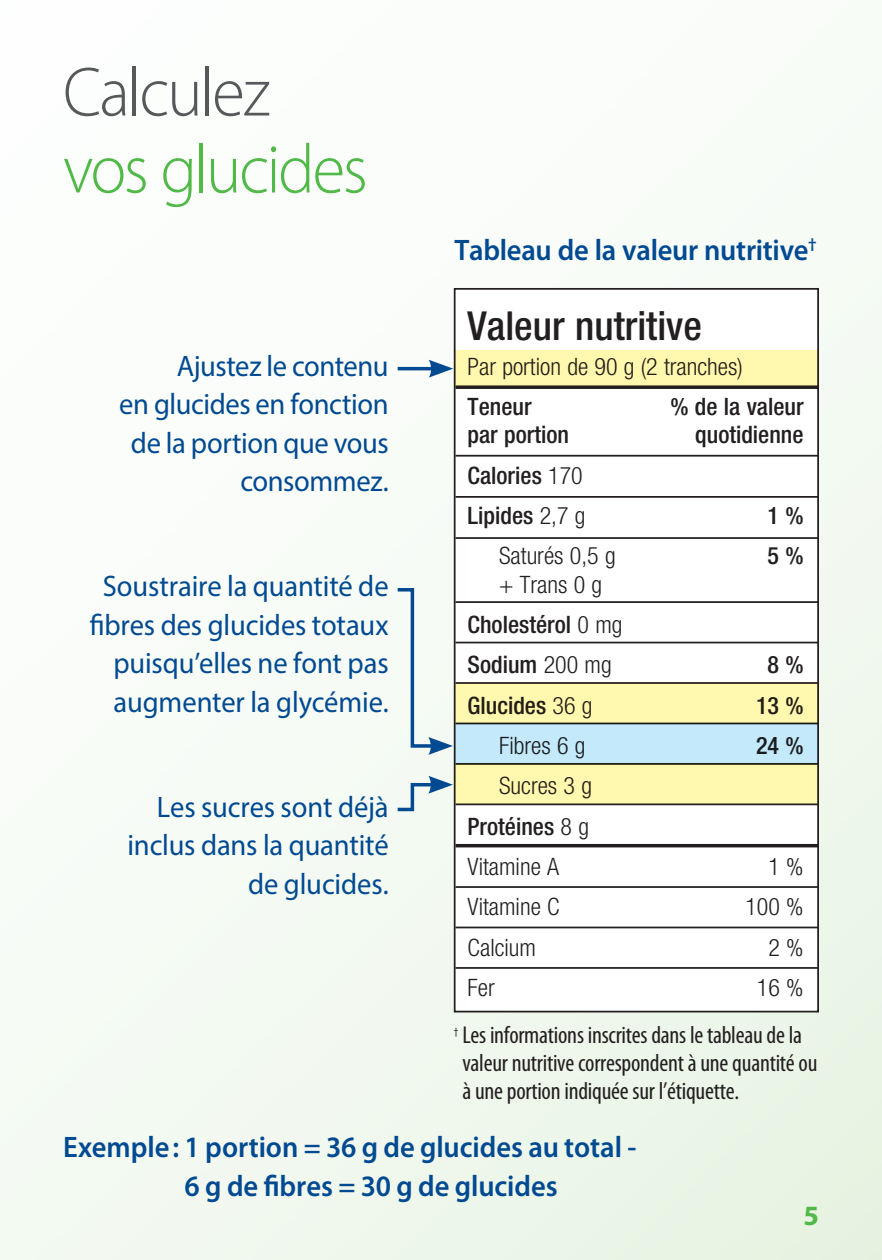
<style>
.page{position:relative;width:882px;height:1260px;background:#fff}
.page>*{position:absolute;margin:0;border:0;box-sizing:border-box;transform-origin:0 0}
.Grand_titre{font:300 70px/77px "Myriad Pro";letter-spacing:-.035em;color:#51b948;scale:.96 1}
.t1{font:500 condensed 39.9px "Helvetica Neue";color:#231f20}
.Texte_courant{font:29.75px/38.5px "Myriad Pro";letter-spacing:-.005em;color:#014a91;text-align:right;scale:.96 1}
.Texte_courant-2{font:600 29.75px/38.5px "Myriad Pro";color:#014a91;scale:.96 1}
.Slide_titre_ang{font:600 29.75px "Myriad Pro";letter-spacing:-.01em;color:#014a91;scale:.96 1}
.t2{font:700 28px "Myriad Pro";color:#51b948}
.t3{font:condensed 24.5px/28px "Myriad Pro";letter-spacing:-.01em;color:#231f20}
.t4{font:500 condensed 24.15px "Helvetica Neue";color:#231f20}
.t5{font:300 condensed 24.15px "Helvetica Neue";color:#231f20}
.s1{color:#57585a}
.s2{font-weight:300}
</style>
<div class="page">
<div style="left:0;top:0;width:882px;height:1260px;background:linear-gradient(to right,#fafdfa,#f0f7ed)"></div>
<div style="left:455px;top:289px;width:363px;height:723px;background:#fff"></div>
<div style="left:454px;top:288px;width:365px;height:724px;border:2px solid #231f20"></div>
<hr style="left:456px;top:385px;width:362px;height:4px;background:#231f20">
<hr style="left:456px;top:455px;width:362px;height:2px;background:#231f20">
<hr style="left:456px;top:496px;width:362px;height:2px;background:#231f20">
<hr style="left:456px;top:537px;width:362px;height:2px;background:#231f20">
<hr style="left:456px;top:601px;width:362px;height:2px;background:#231f20">
<hr style="left:456px;top:642px;width:362px;height:1px;background:#231f20">
<hr style="left:456px;top:682px;width:362px;height:2px;background:#231f20">
<hr style="left:456px;top:804px;width:362px;height:1px;background:#231f20">
<hr style="left:456px;top:886px;width:362px;height:2px;background:#231f20">
<hr style="left:456px;top:927px;width:362px;height:1px;background:#231f20">
<hr style="left:456px;top:967px;width:362px;height:2px;background:#231f20">
<hr style="left:456px;top:844px;width:362px;height:3px;background:#231f20">
<div style="left:454px;top:350px;width:365px;height:37px;background:#fff8ae"></div>
<div style="left:454px;top:683px;width:365px;height:40px;background:#fff8ae"></div>
<div style="left:454px;top:763px;width:365px;height:40px;background:#fff8ae"></div>
<div style="left:454px;top:723px;width:365px;height:40px;background:#c3e9fa"></div>
<hr style="left:398px;top:367px;width:36px;height:3px;background:#014a91">
<svg style="left:429px;top:360px;width:24px;height:18px"></svg>
<svg style="left:394px;top:586px;width:59px;height:169px"></svg>
<svg style="left:394px;top:776px;width:59px;height:37px"></svg>
<p class="Grand_titre" style="left:63px;top:53px;width:319px"><span class="s1">Calculez </span>vos glucides</p>
<p class="Texte_courant" style="left:119px;top:346px;width:282px">Ajustez le contenu<br>en glucides en fonction de la portion que vous consommez.</p>
<p class="Texte_courant" style="left:90px;top:567px;width:313px">Soustraire la quantité de fibres des glucides totaux puisqu’elles ne font pas augmenter la glycémie.</p>
<p class="Texte_courant" style="left:127px;top:787px;width:274px">Les sucres sont déjà inclus dans la quantité de glucides.</p>
<p class="Slide_titre_ang" style="left:455px;top:231px;width:379px">Tableau de la valeur nutritive<sup>†</sup></p>
<p class="t1" style="left:468px;top:302px;width:236px">Valeur nutritive</p>
<p class="t5" style="left:468px;top:353px;width:277px">Par portion de 90 g (2 tranches)</p>
<p class="t4" style="left:468px;top:392px;width:65px">Teneur</p>
<p class="t4" style="left:670px;top:392px;width:135px">% de la valeur</p>
<p class="t4" style="left:468px;top:420px;width:103px">par portion</p>
<p class="t4" style="left:695px;top:420px;width:110px">quotidienne</p>
<p class="t4" style="left:468px;top:461px;width:117px">Calories <span class="s2">170</span></p>
<p class="t4" style="left:468px;top:501px;width:119px">Lipides <span class="s2">2,7 g</span></p>
<p class="t4" style="left:768px;top:501px;width:38px">1 %</p>
<p class="t5" style="left:499px;top:542px;width:118px">Saturés 0,5 g</p>
<p class="t4" style="left:768px;top:542px;width:38px">5 %</p>
<p class="t5" style="left:499px;top:570px;width:105px">+ Trans 0 g</p>
<p class="t4" style="left:468px;top:610px;width:156px">Cholestérol <span class="s2">0 mg</span></p>
<p class="t4" style="left:468px;top:650px;width:146px">Sodium <span class="s2">200 mg</span></p>
<p class="t4" style="left:768px;top:650px;width:38px">8 %</p>
<p class="t4" style="left:468px;top:691px;width:126px">Glucides <span class="s2">36 g</span></p>
<p class="t4" style="left:756px;top:691px;width:49px">13 %</p>
<p class="t5" style="left:499px;top:732px;width:88px">Fibres 6 g</p>
<p class="t4" style="left:756px;top:731px;width:49px">24 %</p>
<p class="t5" style="left:499px;top:772px;width:95px">Sucres 3 g</p>
<p class="t4" style="left:468px;top:812px;width:123px">Protéines <span class="s2">8 g</span></p>
<p class="t5" style="left:468px;top:853px;width:93px">Vitamine A</p>
<p class="t5" style="left:768px;top:853px;width:37px">1 %</p>
<p class="t5" style="left:468px;top:893px;width:94px">Vitamine C</p>
<p class="t5" style="left:745px;top:893px;width:60px">100 %</p>
<p class="t5" style="left:468px;top:933px;width:70px">Calcium</p>
<p class="t5" style="left:768px;top:933px;width:37px">2 %</p>
<p class="t5" style="left:468px;top:974px;width:29px">Fer</p>
<p class="t5" style="left:757px;top:974px;width:48px">16 %</p>
<p class="t3" style="left:462px;top:1021px;width:357px;text-indent:-9px"><sup>†</sup> Les informations inscrites dans le tableau de la valeur nutritive correspondent à une quantité ou à une portion indiquée sur l’étiquette.</p>
<p class="Texte_courant-2" style="left:185px;top:1127px;width:472px;text-indent:-122px">Exemple: 1 portion = 36 g de glucides au total -<br>6 g de fibres = 30 g de glucides</p>
<p class="t2" style="left:803px;top:1197px;width:17px">5</p>
</div>
